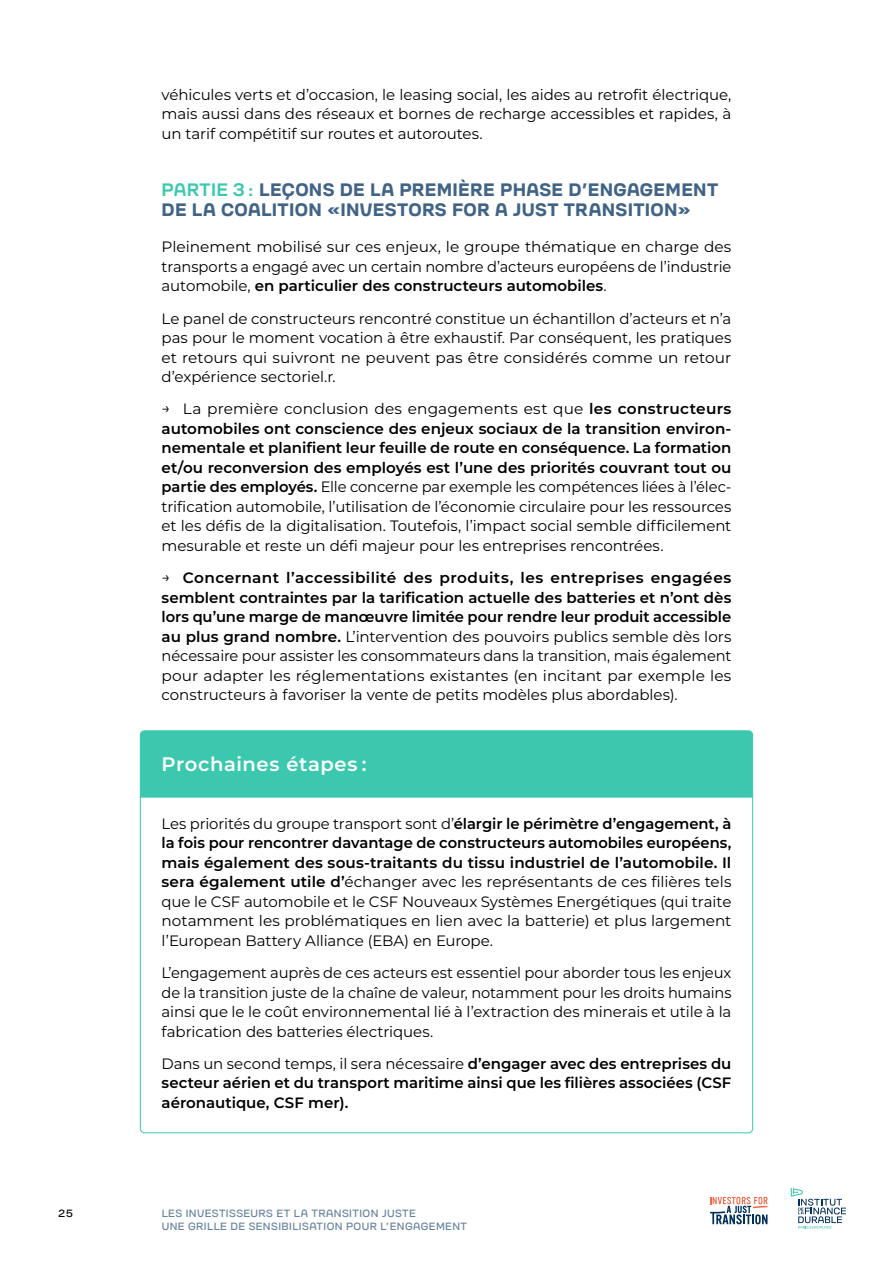
<style>
.page{position:relative;width:893px;height:1263px;background:#fff}
.page>*{position:absolute;margin:0;border:0;box-sizing:border-box;transform-origin:0 0}
.T4_encadré{font:600 19.5px "Montserrat";letter-spacing:.03em;color:#fff}
.T3{font:700 18px/19.5px "Toroka";letter-spacing:.015em;color:#416486}
.texte_lecture_encadré{font:15px/19.5px "Montserrat";letter-spacing:-.005em;color:#000;text-align:justify}
.texte_lecture{font:15px/19.5px "Montserrat";letter-spacing:-.005em;color:#000;text-align:justify}
.text_lecture_encadré_last{font:600 15px/19.5px "Montserrat";color:#000;text-align:justify}
.t1{font:10.5px/12.6px "Toroka";letter-spacing:.04em;color:#67839e}
.t2{font:10.5px "Toroka";color:#000}
.s1{font-weight:500;color:#3cc8af}
.s2{font-weight:600}
.s3{font-weight:400}
</style>
<div class="page">
<svg style="left:791px;top:1188px;width:55px;height:40px"></svg>
<div style="left:140px;top:730px;width:613px;height:68px;background:#3cc8af"></div>
<hr style="left:162px;top:776px;width:205px;height:1px;background:#3cc8af">
<svg style="left:710px;top:1197px;width:58px;height:27px"></svg>
<p class="t2" style="left:59px;top:1205px;width:16px">25</p>
<p class="texte_lecture" style="left:162px;top:84px;width:571px">véhicules verts et d’occasion, le leasing social, les aides au retrofit électrique, mais aussi dans des réseaux et bornes de recharge accessibles et rapides, à un tarif compétitif sur routes et autoroutes.</p>
<p class="T3" style="left:162px;top:178px;width:558px"><span class="s1">PARTIE 3 :</span> LEÇONS DE LA PREMIÈRE PHASE D’ENGAGEMENT<br>DE LA COALITION «INVESTORS FOR A JUST TRANSITION»</p>
<p class="texte_lecture" style="left:162px;top:237px;width:571px">Pleinement mobilisé sur ces enjeux, le groupe thématique en charge des transports a engagé avec un certain nombre d’acteurs européens de l’industrie automobile, <span class="s2">en particulier des constructeurs automobiles</span>.</p>
<p class="texte_lecture" style="left:162px;top:308px;width:571px">Le panel de constructeurs rencontré constitue un échantillon d’acteurs et n’a pas pour le moment vocation à être exhaustif. Par conséquent, les pratiques et retours qui suivront ne peuvent pas être considérés comme un retour d’expérience sectoriel.r.</p>
<p class="texte_lecture_encadré" style="left:162px;top:399px;width:571px">ڱ La première conclusion des engagements est que <span class="s2">les constructeurs automobiles ont conscience des enjeux sociaux de la transition environ&shy;nementale et planifient leur feuille de route en conséquence. La formation et/ou reconversion des employés est l’une des priorités couvrant tout ou partie des employés.</span> Elle concerne par exemple les compétences liées à l’élec&shy;trification automobile, l’utilisation de l’économie circulaire pour les ressources et les défis de la digitalisation. Toutefois, l’impact social semble difficilement mesurable et reste un défi majeur pour les entreprises rencontrées.</p>
<p class="texte_lecture_encadré" style="left:162px;top:568px;width:571px">ڱ <span class="s2">Concernant l’accessibilité des produits, les entreprises engagées semblent contraintes par la tarification actuelle des batteries et n’ont dès lors qu’une marge de manœuvre limitée pour rendre leur produit accessible au plus grand nombre.</span> L’intervention des pouvoirs publics semble dès lors nécessaire pour assister les consommateurs dans la transition, mais également pour adapter les réglementations existantes (en incitant par exemple les constructeurs à favoriser la vente de petits modèles plus abordables).</p>
<p class="T4_encadré" style="left:162px;top:751px;width:206px">Prochaines étapes :</p>
<p class="texte_lecture_encadré" style="left:162px;top:813px;width:571px">Les priorités du groupe transport sont d’<span class="s2">élargir le périmètre d’engagement, à la fois pour rencontrer davantage de constructeurs automobiles européens, mais également des sous-traitants du tissu industriel de l’automobile. Il sera également utile d’</span>échanger avec les représentants de ces filières tels que le CSF automobile et le CSF Nouveaux Systèmes Energétiques (qui traite notamment les problématiques en lien avec la batterie) et plus largement l’European Battery Alliance (EBA) en Europe.</p>
<p class="texte_lecture_encadré" style="left:162px;top:962px;width:571px">L’engagement auprès de ces acteurs est essentiel pour aborder tous les enjeux de la transition juste de la chaîne de valeur, notamment pour les droits humains ainsi que le le coût environnemental lié à l’extraction des minerais et utile à la fabrication des batteries électriques.</p>
<p class="text_lecture_encadré_last" style="left:162px;top:1053px;width:571px"><span class="s3">Dans un second temps, il sera nécessaire</span> d’engager avec des entreprises du secteur aérien et du transport maritime ainsi que les filières associées (CSF aéronautique, CSF mer).</p>
<p class="t1" style="left:162px;top:1206px;width:307px">LES INVESTISSEURS ET LA TRANSITION JUSTE<br>UNE GRILLE DE SENSIBILISATION POUR L’ENGAGEMENT</p>
</div>
